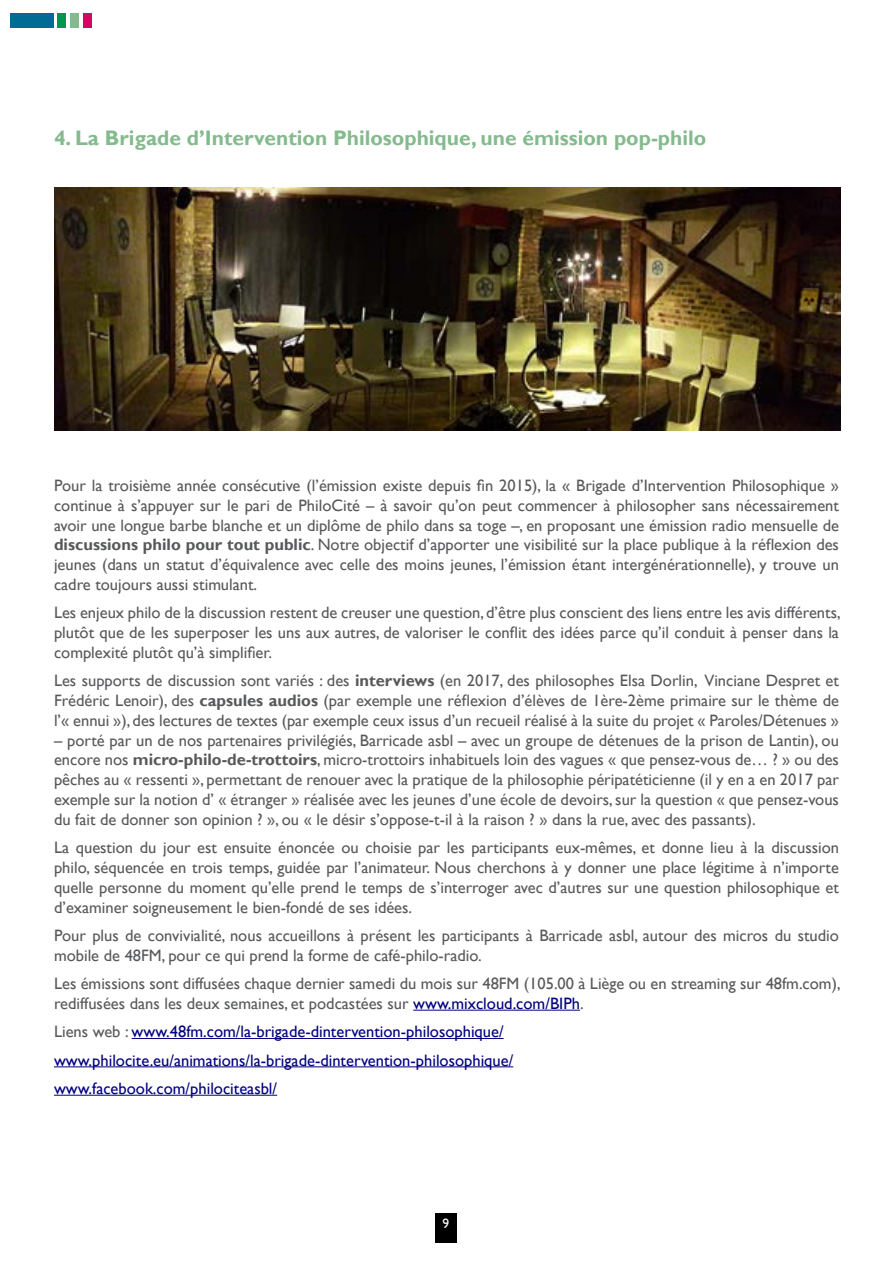
<style>
.page{position:relative;width:893px;height:1263px;background:#fff}
.page>*{position:absolute;margin:0;border:0;box-sizing:border-box;transform-origin:0 0}
.t1{font:700 21px "Gill Sans";color:#85ba8e}
.t2{font:16.5px/19.8px "Gill Sans";color:#58595b;text-align:justify}
.t3{font:16.5px/28.3px "Gill Sans";color:#000080}
.t4{font:13.5px "Gill Sans";color:#fff}
.s1{font-weight:700}
.s2{color:#000080}
.s3{color:#58595b}
</style>
<div class="page">
<div style="left:435px;top:1213px;width:22px;height:29px;background:#000"></div>
<div style="left:10px;top:13px;width:44px;height:15px;background:#006b94"></div>
<div style="left:57px;top:13px;width:9px;height:15px;background:#00964f"></div>
<div style="left:70px;top:13px;width:9px;height:15px;background:#85ba8e"></div>
<div style="left:83px;top:13px;width:9px;height:15px;background:#d70761"></div>
<hr style="left:413px;top:1010px;width:167px;height:1px;background:#000080">
<hr style="left:132px;top:1038px;width:372px;height:1px;background:#000080">
<hr style="left:54px;top:1066px;width:459px;height:1px;background:#000080">
<hr style="left:54px;top:1095px;width:223px;height:1px;background:#000080">
<img style="left:54px;top:188px;width:787px;height:242px">
<p class="t1" style="left:54px;top:126px;width:654px">4. La Brigade d’Intervention Philosophique, une émission pop-philo</p>
<p class="t2" style="left:54px;top:476px;width:786px">Pour la troisième année consécutive (l’émission existe depuis fin 2015), la « Brigade d’Intervention Philosophique » continue à s’appuyer sur le pari de PhiloCité – à savoir qu’on peut commencer à philosopher sans nécessairement avoir une longue barbe blanche et un diplôme de philo dans sa toge –, en proposant une émission radio mensuelle de <span class="s1">discussions philo pour tout public</span>. Notre objectif d’apporter une visibilité sur la place publique à la réflexion des jeunes (dans un statut d’équivalence avec celle des moins jeunes, l’émission étant intergénérationnelle), y trouve un cadre toujours aussi stimulant.</p>
<p class="t2" style="left:54px;top:603px;width:788px">Les enjeux philo de la discussion restent de creuser une question, d’être plus conscient des liens entre les avis différents, plutôt que de les superposer les uns aux autres, de valoriser le conflit des idées parce qu’il conduit à penser dans la complexité plutôt qu’à simplifier.</p>
<p class="t2" style="left:54px;top:671px;width:786px">Les supports de discussion sont variés : des <span class="s1">interviews</span> (en 2017, des philosophes Elsa Dorlin, Vinciane Despret et Frédéric Lenoir), des <span class="s1">capsules audios</span> (par exemple une réflexion d’élèves de 1ère-2ème primaire sur le thème de l’« ennui »), des lectures de textes (par exemple ceux issus d’un recueil réalisé à la suite du projet « Paroles/Détenues »</p>
<p class="t2" style="left:54px;top:730px;width:786px">– porté par un de nos partenaires privilégiés, Barricade asbl – avec un groupe de détenues de la prison de Lantin), ou encore nos <span class="s1">micro-philo-de-trottoirs</span>, micro-trottoirs inhabituels loin des vagues « que pensez-vous de… ? » ou des pêches au « ressenti », permettant de renouer avec la pratique de la philosophie péripatéticienne (il y en a en 2017 par exemple sur la notion d’ « étranger » réalisée avec les jeunes d’une école de devoirs, sur la question « que pensez-vous du fait de donner son opinion ? », ou « le désir s’oppose-t-il à la raison ? » dans la rue, avec des passants).</p>
<p class="t2" style="left:54px;top:838px;width:786px">La question du jour est ensuite énoncée ou choisie par les participants eux-mêmes, et donne lieu à la discussion philo, séquencée en trois temps, guidée par l’animateur. Nous cherchons à y donner une place légitime à n’importe quelle personne du moment qu’elle prend le temps de s’interroger avec d’autres sur une question philosophique et d’examiner soigneusement le bien-fondé de ses idées.</p>
<p class="t2" style="left:54px;top:926px;width:786px">Pour plus de convivialité, nous accueillons à présent les participants à Barricade asbl, autour des micros du studio mobile de 48FM, pour ce qui prend la forme de café-philo-radio.</p>
<p class="t2" style="left:54px;top:974px;width:788px">Les émissions sont diffusées chaque dernier samedi du mois sur 48FM (105.00 à Liège ou en streaming sur 48fm.com), rediffusées dans les deux semaines, et podcastées sur <span class="s2">www.mixcloud.com/BIPh</span>.</p>
<p class="t3" style="left:54px;top:1018px;width:461px"><span class="s3">Liens web :</span> www.48fm.com/la-brigade-dintervention-philosophique/ www.philocite.eu/animations/la-brigade-dintervention-philosophique/ www.facebook.com/philociteasbl/</p>
<p class="t4" style="left:443px;top:1215px;width:8px">9</p>
</div>
